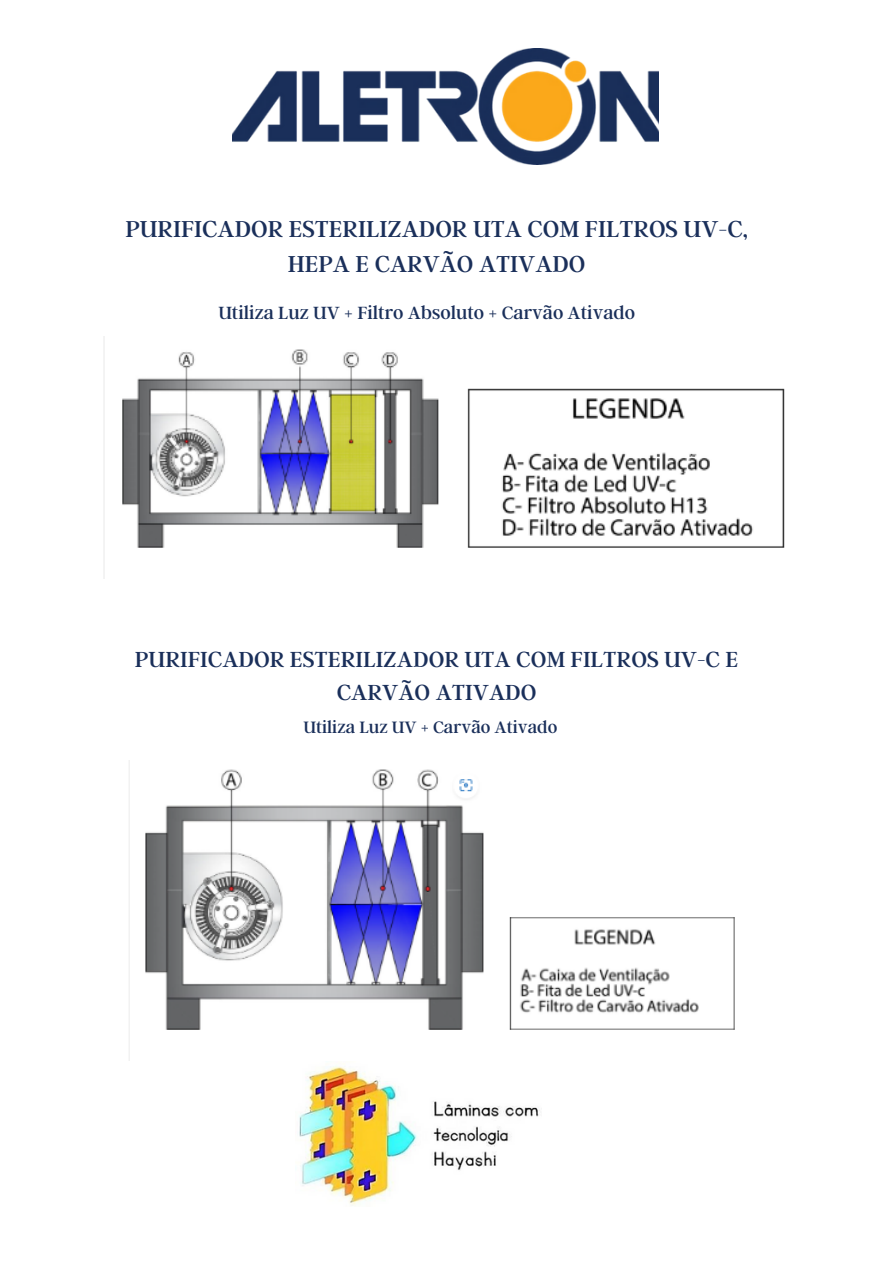
<style>
.page{position:relative;width:894px;height:1264px;background:#fff}
.page>*{position:absolute;margin:0;border:0;box-sizing:border-box;transform-origin:0 0}
.t1{font:25.65px/35px "Argent CF";color:#1a2f5a;text-align:center}
.t2{font:24.3px/33px "Argent CF";color:#1a2f5a;text-align:center}
.t3{font:19.65px "Argent CF";color:#1a2f5a}
.t4{font:18.3px "Argent CF";color:#1a2f5a}
</style>
<div class="page">
<img style="left:299px;top:1066px;width:241px;height:139px">
<img style="left:103px;top:336px;width:682px;height:242px">
<img style="left:129px;top:760px;width:606px;height:300px">
<img style="left:232px;top:49px;width:426px;height:116px">
<p class="t1" style="left:125px;top:210px;width:623px">PURIFICADOR ESTERILIZADOR UTA COM FILTROS UV-C,<br>HEPA E CARVÃO ATIVADO</p>
<h1 class="t3" style="left:218px;top:300px;width:418px">Utiliza Luz UV + Filtro Absoluto + Carvão Ativado</h1>
<p class="t2" style="left:135px;top:642px;width:605px">PURIFICADOR ESTERILIZADOR UTA COM FILTROS UV-C E<br>CARVÃO ATIVADO</p>
<p class="t4" style="left:303px;top:715px;width:255px">Utiliza Luz UV + Carvão Ativado</p>
</div>
